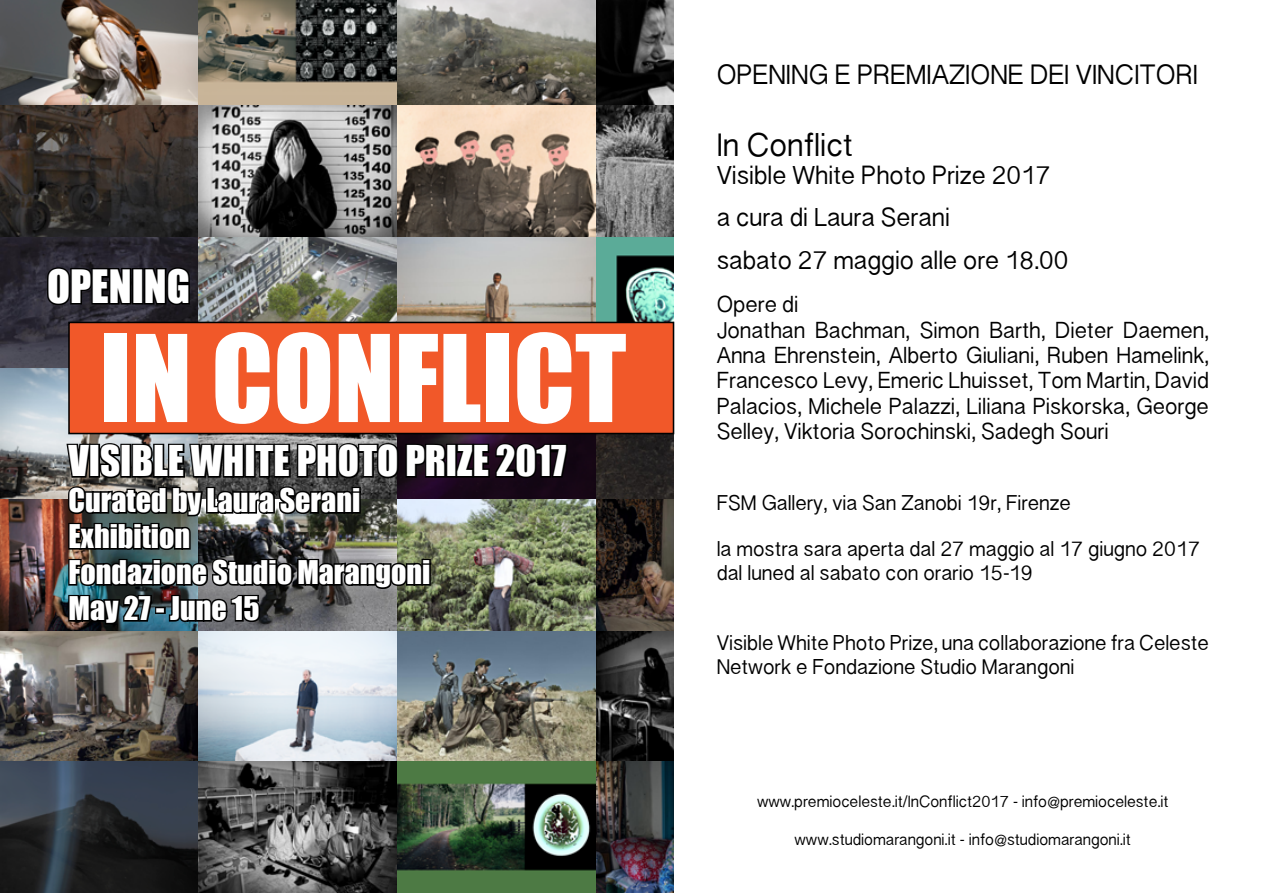
<style>
.page{position:relative;width:1263px;height:893px;background:#fff}
.page>*{position:absolute;margin:0;border:0;box-sizing:border-box;transform-origin:0 0}
.t1{font:111.45px "Impact";color:#fff}
.t2{font:42.15px "Impact";color:#fff}
.t3{font:39px "Impact";color:#fff}
.t4{font:30px/36px "Impact";color:#fff}
.t5{font:700 30px "Sinhala Sangam MN";color:#000}
.t6{font:25.5px "Sinhala Sangam MN";color:#000}
.t7{font:24px/43.2px "Sinhala Sangam MN";color:#000}
.t8{font:700 24px "Sinhala Sangam MN";color:#000}
.t9{font:21.15px/25.3px "Sinhala Sangam MN";color:#000}
.t10{font:19.65px/23.5px "Sinhala Sangam MN";color:#000}
.t11{font:19.5px/23.5px "Sinhala Sangam MN";color:#000}
.t12{font:15px "Sinhala Sangam MN";color:#000}
</style>
<div class="page">
<img style="left:0;top:0;width:673px;height:893px">
<div style="left:69px;top:322px;width:604px;height:111px;background:#f15829"></div>
<div style="left:68px;top:322px;width:606px;height:112px;border:2px solid #000"></div>
<svg style="left:45px;top:265px;width:88px;height:42px;background:#1a181e"></svg>
<div style="left:132px;top:268px;width:12px;height:36px;border:3px solid #000"></div>
<svg style="left:142px;top:265px;width:49px;height:42px;background:#131216"></svg>
<div style="left:446px;top:444px;width:11px;height:34px;border:3px solid #000"></div>
<svg style="left:454px;top:441px;width:115px;height:39px;background:#100510"></svg>
<img style="left:65px;top:434px;width:383px;height:207px">
<h2 class="t2" style="left:47px;top:254px;width:144px">OPENING</h2>
<h1 class="t1" style="left:99px;top:292px;width:529px">IN CONFLICT</h1>
<h3 class="t3" style="left:69px;top:431px;width:499px">VISIBLE WHITE PHOTO PRIZE 2017</h3>
<h3 class="t4" style="left:69px;top:482px;width:363px">Curated by Laura Serani<br>Exhibition<br>Fondazione Studio Marangoni<br>May 27 - June 15</h3>
<p class="t6" style="left:717px;top:55px;width:483px">OPENING E PREMIAZIONE DEI VINCITORI</p>
<h3 class="t5" style="left:717px;top:122px;width:145px">In Conflict è</h3>
<p class="t8" style="left:717px;top:157px;width:335px">Visible White Photo Prize 2017</p>
<p class="t7" style="left:717px;top:195px;width:353px">a cura di Laura Serani<br>sabato 27 maggio alle ore 18.00</p>
<p class="t9" style="left:717px;top:291px;width:494px">Opere di<br>Jonathan Bachman, Simon Barth, Dieter Daemen, Anna Ehrenstein, Alberto Giuliani, Ruben Hamelink, Francesco Levy, Emeric Lhuisset, Tom Martin, David Palacios, Michele Palazzi, Liliana Piskorska, George Selley, Viktoria Sorochinski, Sadegh Souri</p>
<p class="t11" style="left:717px;top:490px;width:356px">FSM Gallery, via San Zanobi 19r, Firenze</p>
<p class="t11" style="left:717px;top:537px;width:485px">la mostra sara aperta dal 27 maggio al 17 giugno 2017 dal lunedì al sabato con orario 15-19</p>
<p class="t10" style="left:717px;top:631px;width:494px">Visible White Photo Prize, una collaborazione fra Celeste<br>Network e Fondazione Studio Marangoni</p>
<p class="t12" style="left:757px;top:790px;width:413px">www.premioceleste.it/InConflict2017 - info@premioceleste.it</p>
<p class="t12" style="left:795px;top:828px;width:338px">www.studiomarangoni.it - info@studiomarangoni.it</p>
</div>
